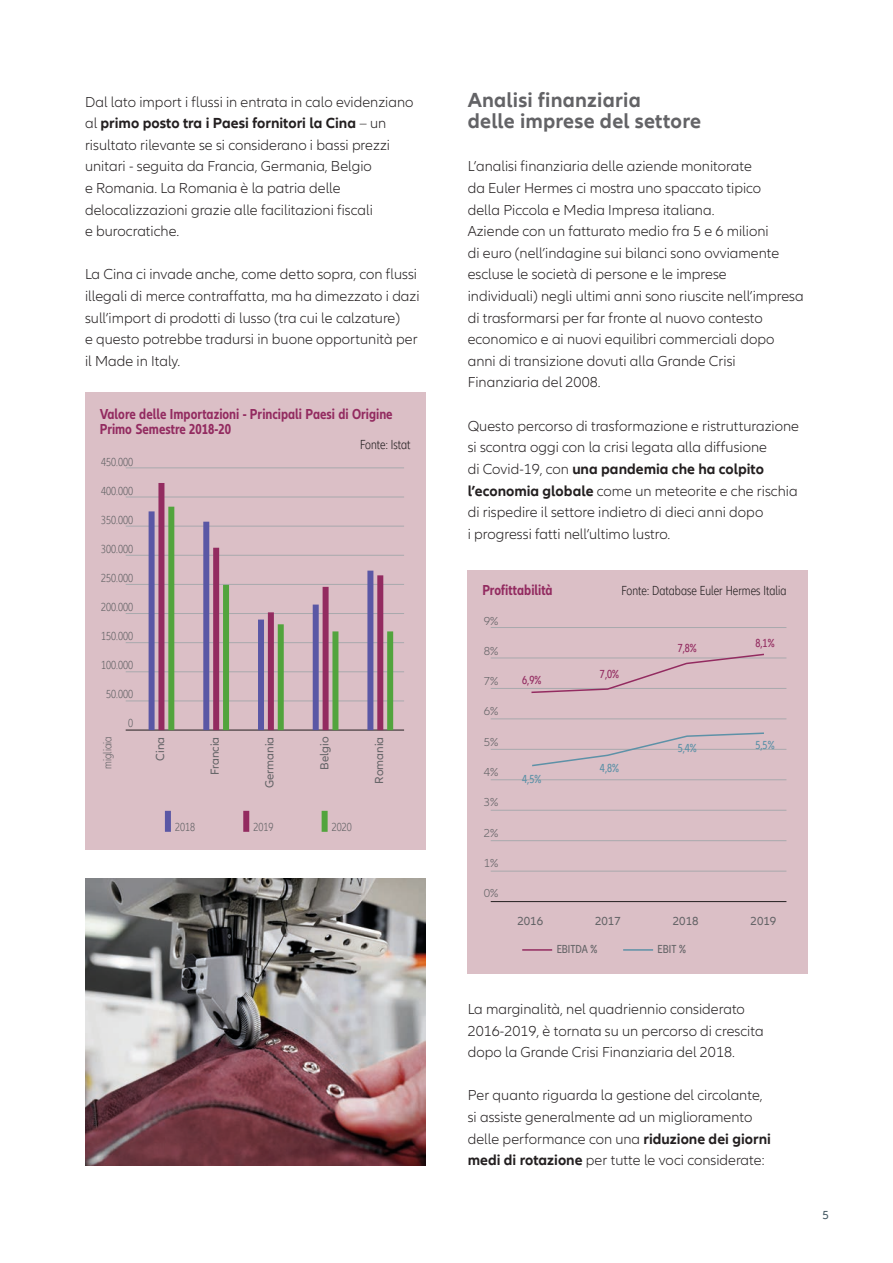
<style>
.page{position:relative;width:893px;height:1263px;background:#fff}
.page>*{position:absolute;margin:0;border:0;box-sizing:border-box;transform-origin:0 0}
.t1{font:700 21px/21.6px "Allianz Neo";letter-spacing:.01em;color:#636366}
.t2{font:300 15px/21.6px "Allianz Neo";color:#231f20}
.t3{font:700 condensed 15px/15px "Allianz Neo";color:#932b60}
.t4{font:300 condensed 13.5px "Allianz Neo";color:#231f20}
.t5{font:300 condensed 12px "Allianz Neo";color:#636366}
.t6{font:12px "Allianz Neo";color:#636366}
.t7{font:300 12px "Allianz Neo";color:#636366}
.t8{font:condensed 12px "Allianz Neo";color:#5d91a7}
.t9{font:condensed 12px "Allianz Neo";color:#932b60}
.t10{font:condensed 12px "Allianz Neo";color:#636366}
.t11{font:12px "Allianz Neo";color:#465a64}
.s1{font-weight:700}
</style>
<div class="page">
<div style="left:468px;top:570px;width:340px;height:404px;background:#dbbfc6"></div>
<hr style="left:491px;top:901px;width:295px;height:1px;background:#231f20">
<hr style="left:491px;top:627px;width:295px;height:1px;background:#a8a9ad">
<hr style="left:491px;top:658px;width:295px;height:1px;background:#a8a9ad">
<hr style="left:491px;top:688px;width:295px;height:1px;background:#a8a9ad">
<hr style="left:491px;top:719px;width:295px;height:1px;background:#a8a9ad">
<hr style="left:491px;top:749px;width:295px;height:1px;background:#a8a9ad">
<hr style="left:491px;top:779px;width:295px;height:1px;background:#a8a9ad">
<hr style="left:491px;top:810px;width:295px;height:1px;background:#a8a9ad">
<hr style="left:491px;top:840px;width:295px;height:1px;background:#a8a9ad">
<hr style="left:491px;top:871px;width:295px;height:1px;background:#a8a9ad">
<div style="left:85px;top:392px;width:340px;height:457px;background:#dbbfc6"></div>
<hr style="left:522px;top:949px;width:30px;height:2px;background:#932b60">
<hr style="left:623px;top:949px;width:30px;height:2px;background:#5d91a7">
<svg style="left:530px;top:653px;width:236px;height:40px"></svg>
<svg style="left:532px;top:732px;width:232px;height:35px"></svg>
<hr style="left:126px;top:730px;width:278px;height:1px;background:#231f20">
<hr style="left:126px;top:468px;width:278px;height:1px;background:#a8a9ad">
<hr style="left:126px;top:497px;width:278px;height:1px;background:#a8a9ad">
<hr style="left:126px;top:526px;width:278px;height:1px;background:#a8a9ad">
<hr style="left:126px;top:555px;width:278px;height:1px;background:#a8a9ad">
<hr style="left:126px;top:584px;width:278px;height:1px;background:#a8a9ad">
<hr style="left:126px;top:613px;width:278px;height:1px;background:#a8a9ad">
<hr style="left:126px;top:642px;width:278px;height:1px;background:#a8a9ad">
<hr style="left:126px;top:671px;width:278px;height:1px;background:#a8a9ad">
<hr style="left:126px;top:701px;width:278px;height:1px;background:#a8a9ad">
<div style="left:165px;top:811px;width:6px;height:21px;background:#5a57a5"></div>
<div style="left:243px;top:811px;width:6px;height:21px;background:#932b60"></div>
<div style="left:322px;top:811px;width:6px;height:21px;background:#52a43d"></div>
<div style="left:149px;top:511px;width:6px;height:219px;background:#5a57a5"></div>
<div style="left:158px;top:483px;width:6px;height:247px;background:#932b60"></div>
<div style="left:168px;top:507px;width:6px;height:223px;background:#52a43d"></div>
<div style="left:203px;top:522px;width:6px;height:208px;background:#5a57a5"></div>
<div style="left:213px;top:548px;width:6px;height:182px;background:#932b60"></div>
<div style="left:223px;top:585px;width:6px;height:145px;background:#52a43d"></div>
<div style="left:258px;top:620px;width:6px;height:110px;background:#5a57a5"></div>
<div style="left:268px;top:612px;width:6px;height:118px;background:#932b60"></div>
<div style="left:278px;top:624px;width:6px;height:106px;background:#52a43d"></div>
<div style="left:313px;top:605px;width:6px;height:125px;background:#5a57a5"></div>
<div style="left:323px;top:587px;width:6px;height:143px;background:#932b60"></div>
<div style="left:332px;top:631px;width:6px;height:99px;background:#52a43d"></div>
<div style="left:367px;top:571px;width:6px;height:159px;background:#5a57a5"></div>
<div style="left:377px;top:575px;width:6px;height:155px;background:#932b60"></div>
<div style="left:387px;top:631px;width:6px;height:99px;background:#52a43d"></div>
<img style="left:85px;top:878px;width:340px;height:288px">
<p class="t2" style="left:85px;top:92px;width:330px">Dal lato import i flussi in entrata in calo evidenziano al <span class="s1">primo posto tra i Paesi fornitori la Cina</span> – un risultato rilevante se si considerano i bassi prezzi unitari - seguita da Francia, Germania, Belgio<br>e Romania. La Romania è la patria delle delocalizzazioni grazie alle facilitazioni fiscali<br>e burocratiche.</p>
<p class="t2" style="left:85px;top:265px;width:336px">La Cina ci invade anche, come detto sopra, con flussi illegali di merce contraffatta, ma ha dimezzato i dazi sull’import di prodotti di lusso (tra cui le calzature)<br>e questo potrebbe tradursi in buone opportunità per il Made in Italy.</p>
<p class="t3" style="left:100px;top:407px;width:294px">Valore delle Importazioni - Principali Paesi di Origine<br>Primo Semestre 2018-20</p>
<p class="t4" style="left:360px;top:437px;width:52px">Fonte: Istat</p>
<p class="t5" style="left:101px;top:455px;width:34px">450.000</p>
<p class="t5" style="left:101px;top:484px;width:34px">400.000</p>
<p class="t5" style="left:101px;top:513px;width:34px">350.000</p>
<p class="t5" style="left:101px;top:542px;width:34px">300.000</p>
<p class="t5" style="left:101px;top:571px;width:34px">250.000</p>
<p class="t5" style="left:101px;top:600px;width:34px">200.000</p>
<p class="t5" style="left:101px;top:629px;width:34px">150.000</p>
<p class="t5" style="left:101px;top:658px;width:34px">100.000</p>
<p class="t5" style="left:106px;top:687px;width:29px">50.000</p>
<p class="t5" style="left:128px;top:717px;width:7px">0</p>
<p class="t5" style="left:101px;top:769px;width:34px;rotate:-90deg">migliaia</p>
<p class="t6" style="left:208px;top:775px;width:40px;rotate:-90deg">Francia</p>
<p class="t6" style="left:263px;top:788px;width:53px;rotate:-90deg">Germania</p>
<p class="t6" style="left:318px;top:770px;width:35px;rotate:-90deg">Belgio</p>
<p class="t5" style="left:175px;top:821px;width:22px">2018</p>
<p class="t5" style="left:253px;top:821px;width:22px">2019</p>
<p class="t5" style="left:332px;top:821px;width:22px">2020</p>
<p class="t6" style="left:153px;top:760px;width:25px;rotate:-90deg">Cina</p>
<p class="t6" style="left:372px;top:784px;width:49px;rotate:-90deg">Romania</p>
<h1 class="t1" style="left:468px;top:89px;width:235px">Analisi finanziaria<br>delle imprese del settore</h1>
<p class="t2" style="left:468px;top:157px;width:338px">L’analisi finanziaria delle aziende monitorate<br>da Euler Hermes ci mostra uno spaccato tipico<br>della Piccola e Media Impresa italiana.<br>Aziende con un fatturato medio fra 5 e 6 milioni<br>di euro (nell’indagine sui bilanci sono ovviamente escluse le società di persone e le imprese<br>individuali) negli ultimi anni sono riuscite nell’impresa di trasformarsi per far fronte al nuovo contesto economico e ai nuovi equilibri commerciali dopo anni di transizione dovuti alla Grande Crisi Finanziaria del 2008.</p>
<p class="t2" style="left:468px;top:416px;width:333px">Questo percorso di trasformazione e ristrutturazione si scontra oggi con la crisi legata alla diffusione<br>di Covid-19, con <span class="s1">una pandemia che ha colpito l’economia globale</span> come un meteorite e che rischia di rispedire il settore indietro di dieci anni dopo<br>i progressi fatti nell’ultimo lustro.</p>
<p class="t3" style="left:482px;top:584px;width:72px">Profittabilità</p>
<p class="t4" style="left:621px;top:583px;width:166px">Fonte: Database Euler Hermes Italia</p>
<p class="t7" style="left:484px;top:616px;width:16px">9%</p>
<p class="t7" style="left:484px;top:646px;width:16px">8%</p>
<p class="t7" style="left:484px;top:677px;width:16px">7%</p>
<p class="t7" style="left:484px;top:707px;width:16px">6%</p>
<p class="t7" style="left:484px;top:737px;width:16px">5%</p>
<p class="t7" style="left:484px;top:768px;width:16px">4%</p>
<p class="t7" style="left:484px;top:798px;width:16px">3%</p>
<p class="t7" style="left:484px;top:828px;width:16px">2%</p>
<p class="t7" style="left:484px;top:859px;width:16px">1%</p>
<p class="t7" style="left:484px;top:889px;width:16px">0%</p>
<p class="t9" style="left:755px;top:636px;width:21px">8,1%</p>
<p class="t9" style="left:678px;top:641px;width:21px">7,8%</p>
<p class="t9" style="left:600px;top:667px;width:21px">7,0%</p>
<p class="t9" style="left:522px;top:673px;width:21px">6,9%</p>
<p class="t8" style="left:755px;top:738px;width:21px">5,5%</p>
<p class="t8" style="left:678px;top:741px;width:21px">5,4%</p>
<p class="t8" style="left:600px;top:761px;width:21px">4,8%</p>
<p class="t8" style="left:522px;top:772px;width:21px">4,5%</p>
<p class="t6" style="left:517px;top:914px;width:27px">2016</p>
<p class="t6" style="left:595px;top:914px;width:27px">2017</p>
<p class="t10" style="left:557px;top:943px;width:42px">EBITDA %</p>
<p class="t6" style="left:673px;top:914px;width:27px">2018</p>
<p class="t10" style="left:658px;top:943px;width:30px">EBIT %</p>
<p class="t6" style="left:751px;top:914px;width:27px">2019</p>
<p class="t2" style="left:468px;top:999px;width:297px">La marginalità, nel quadriennio considerato<br>2016-2019, è tornata su un percorso di crescita dopo la Grande Crisi Finanziaria del 2018.</p>
<p class="t2" style="left:468px;top:1086px;width:305px">Per quanto riguarda la gestione del circolante, si assiste generalmente ad un miglioramento delle performance con una <span class="s1">riduzione dei giorni medi di rotazione</span> per tutte le voci considerate:</p>
<p class="t11" style="left:823px;top:1208px;width:8px">5</p>
</div>
